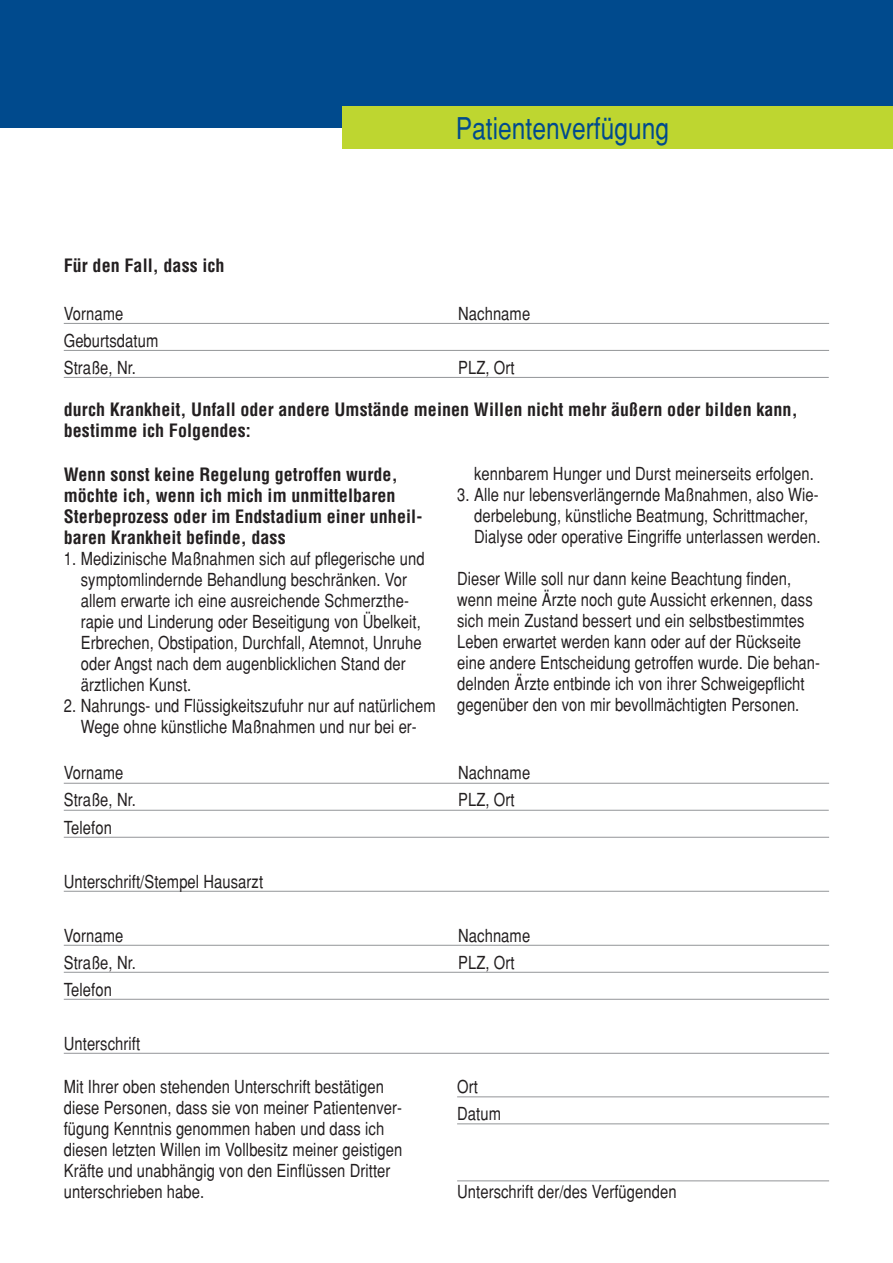
<style>
.page{position:relative;width:893px;height:1263px;background:#fff}
.page>*{position:absolute;margin:0;border:0;box-sizing:border-box;transform-origin:0 0}
.t1{font:condensed 30px "Helvetica";color:#004a8d}
.t2{font:condensed 18px/21px "Helvetica";letter-spacing:.005em;color:#231f20}
.t3{font:700 condensed 18px/21px "Helvetica";letter-spacing:.005em;color:#231f20}
</style>
<div class="page">
<div style="left:0;top:0;width:893px;height:128px;background:#004a8d"></div>
<div style="left:342px;top:106px;width:551px;height:43px;background:#bed630"></div>
<hr style="left:64px;top:323px;width:765px;height:1px;background:#939598">
<hr style="left:64px;top:350px;width:765px;height:1px;background:#939598">
<hr style="left:64px;top:377px;width:765px;height:1px;background:#939598">
<hr style="left:64px;top:783px;width:765px;height:1px;background:#939598">
<hr style="left:64px;top:810px;width:765px;height:1px;background:#939598">
<hr style="left:64px;top:837px;width:765px;height:1px;background:#939598">
<hr style="left:64px;top:891px;width:765px;height:1px;background:#939598">
<hr style="left:64px;top:945px;width:765px;height:1px;background:#939598">
<hr style="left:64px;top:972px;width:765px;height:1px;background:#939598">
<hr style="left:64px;top:999px;width:765px;height:1px;background:#939598">
<hr style="left:64px;top:1053px;width:765px;height:1px;background:#939598">
<hr style="left:457px;top:1096px;width:372px;height:1px;background:#939598">
<hr style="left:457px;top:1123px;width:372px;height:1px;background:#939598">
<hr style="left:457px;top:1180px;width:372px;height:1px;background:#939598">
<h1 class="t1" style="left:456px;top:110px;width:215px">Patientenverfügung</h1>
<p class="t3" style="left:64px;top:254px;width:162px">Für den Fall, dass ich</p>
<p class="t2" style="left:64px;top:303px;width:61px">Vorname</p>
<p class="t2" style="left:458px;top:303px;width:74px">Nachname</p>
<p class="t2" style="left:64px;top:327px;width:96px;line-height:27px">Geburtsdatum<br>Straße, Nr.</p>
<p class="t2" style="left:458px;top:357px;width:58px">PLZ, Ort</p>
<p class="t3" style="left:64px;top:398px;width:735px">durch Krankheit, Unfall oder andere Umstände meinen Willen nicht mehr äußern oder bilden kann, bestimme ich Folgendes:</p>
<p class="t3" style="left:64px;top:463px;width:360px">Wenn sonst keine Regelung getroffen wurde, möchte ich, wenn ich mich im unmittelbaren Sterbeprozess oder im Endstadium einer unheil&shy;baren Krankheit befinde, dass</p>
<p class="t2" style="left:81px;top:548px;width:345px;text-indent:-17px">1. Medizinische Maßnahmen sich auf pflegerische und symptomlindernde Behandlung beschränken. Vor allem erwarte ich eine ausreichende Schmerzthe&shy;rapie und Linderung oder Beseitigung von Übelkeit, Erbrechen, Obstipation, Durchfall, Atemnot, Unruhe oder Angst nach dem augenblicklichen Stand der ärztlichen Kunst.</p>
<p class="t2" style="left:64px;top:695px;width:373px;text-align:center">2. Nahrungs- und Flüssigkeitszufuhr nur auf natürlichem<br>Wege ohne künstliche Maßnahmen und nur bei er-</p>
<p class="t2" style="left:474px;top:463px;width:341px">kennbarem Hunger und Durst meinerseits erfolgen.</p>
<p class="t2" style="left:474px;top:484px;width:348px;text-indent:-17px">3. Alle nur lebensverlängernde Maßnahmen, also Wie&shy;derbelebung, künstliche Beatmung, Schrittmacher,<br>Dialyse oder operative Eingriffe unterlassen werden.</p>
<p class="t2" style="left:457px;top:568px;width:364px">Dieser Wille soll nur dann keine Beachtung finden, wenn meine Ärzte noch gute Aussicht erkennen, dass sich mein Zustand bessert und ein selbstbestimmtes Leben erwartet werden kann oder auf der Rückseite eine andere Entscheidung getroffen wurde. Die behan&shy;delnden Ärzte entbinde ich von ihrer Schweigepflicht gegenüber den von mir bevollmächtigten Personen.</p>
<p class="t2" style="left:64px;top:762px;width:61px">Vorname</p>
<p class="t2" style="left:458px;top:762px;width:74px">Nachname</p>
<p class="t2" style="left:64px;top:789px;width:74px">Straße, Nr.</p>
<p class="t2" style="left:458px;top:789px;width:58px">PLZ, Ort</p>
<p class="t2" style="left:64px;top:816px;width:50px">Telefon</p>
<p class="t2" style="left:64px;top:870px;width:201px">Unterschrift/Stempel Hausarzt</p>
<p class="t2" style="left:64px;top:924px;width:61px">Vorname</p>
<p class="t2" style="left:458px;top:924px;width:74px">Nachname</p>
<p class="t2" style="left:64px;top:951px;width:74px">Straße, Nr.</p>
<p class="t2" style="left:458px;top:951px;width:58px">PLZ, Ort</p>
<p class="t2" style="left:64px;top:978px;width:50px">Telefon</p>
<p class="t2" style="left:64px;top:1032px;width:78px">Unterschrift</p>
<p class="t2" style="left:64px;top:1076px;width:340px">Mit Ihrer oben stehenden Unterschrift bestätigen diese Personen, dass sie von meiner Patientenver&shy;fügung Kenntnis genommen haben und dass ich diesen letzten Willen im Vollbesitz meiner geistigen Kräfte und unabhängig von den Einflüssen Dritter unterschrieben habe.</p>
<p class="t2" style="left:457px;top:1073px;width:45px;line-height:27px">Ort<br>Datum</p>
<p class="t2" style="left:457px;top:1181px;width:221px">Unterschrift der/des Verfügenden</p>
</div>
